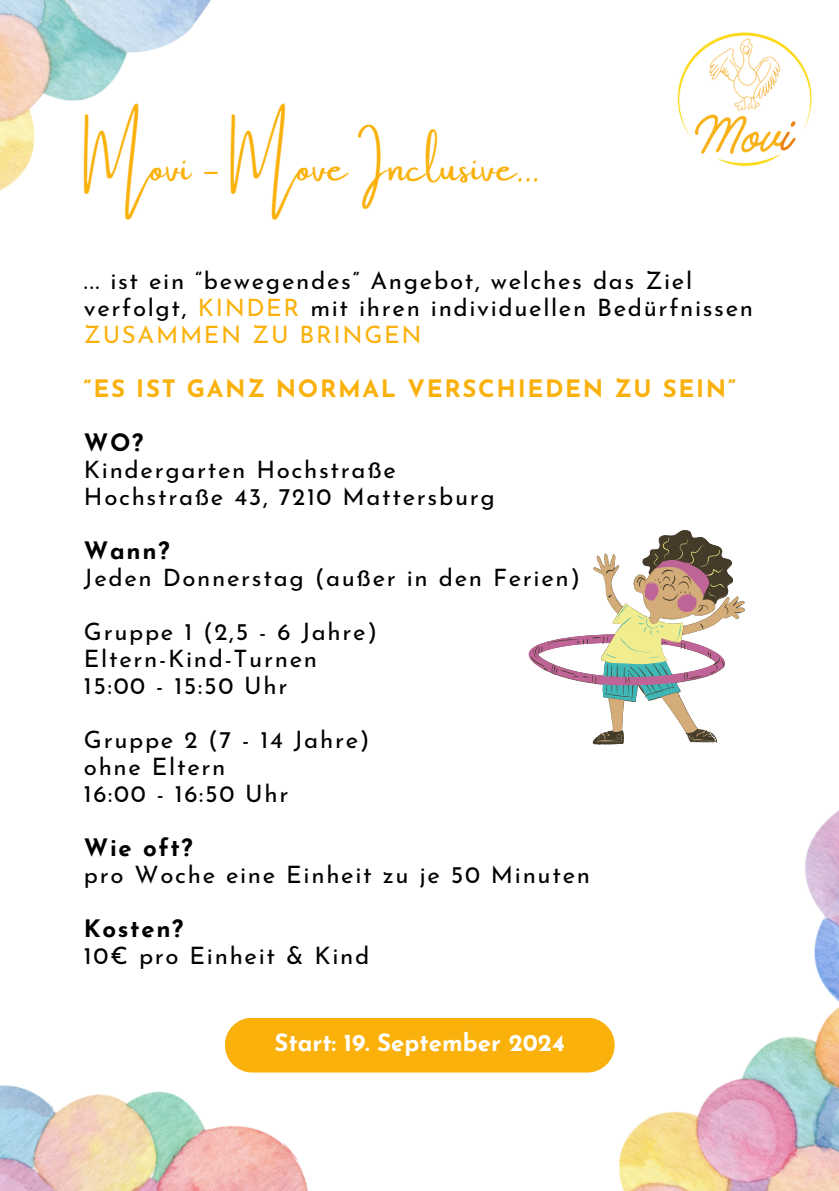
<style>
.page{position:relative;width:839px;height:1191px;background:#fff}
.page>*{position:absolute;margin:0;border:0;box-sizing:border-box;transform-origin:0 0}
.t1{font:42px "Amsterdam One";color:#fab10b}
.t2{font:24px/27px "Josefin Sans";letter-spacing:.07em;color:#000}
.t3{font:700 24px "Josefin Sans";letter-spacing:.07em;color:#fab10b}
.t4{font:700 24px "Josefin Sans";letter-spacing:.07em;color:#000}
.t5{font:700 24px "Josefin Sans";color:#fff}
.s1{color:#fab10b}
</style>
<div class="page">
<img style="left:677px;top:32px;width:135px;height:135px">
<img style="left:0;top:0;width:211px;height:191px">
<svg style="left:531px;top:530px;width:210px;height:176px"></svg>
<img style="left:0;top:1085px;width:308px;height:106px">
<img style="left:592px;top:706px;width:246px;height:485px">
<div style="left:225px;top:1018px;width:389px;height:55px;background:#fab10b"></div>
<p class="t1" style="left:84px;top:144px;width:457px">Movi - Move Inclusive...</p>
<h1 class="t2" style="left:84px;top:270px;width:670px">... ist ein “bewegendes” Angebot, welches das Ziel verfolgt, <span class="s1">KINDER</span> mit ihren individuellen Bedürfnissen<br><span class="s1">ZUSAMMEN ZU BRINGEN</span></h1>
<p class="t3" style="left:84px;top:379px;width:653px">“ES IST GANZ NORMAL VERSCHIEDEN ZU SEIN”</p>
<h2 class="t4" style="left:84px;top:433px;width:61px">WO?</h2>
<p class="t2" style="left:84px;top:459px;width:313px">Kindergarten Hochstraße</p>
<p class="t2" style="left:84px;top:486px;width:412px">Hochstraße 43, 7210 Mattersburg</p>
<p class="t4" style="left:84px;top:541px;width:87px">Wann?</p>
<p class="t2" style="left:84px;top:567px;width:497px">Jeden Donnerstag (außer in den Ferien)</p>
<p class="t2" style="left:84px;top:621px;width:294px">Gruppe 1 (2,5 - 6 Jahre)</p>
<p class="t2" style="left:84px;top:648px;width:235px">Eltern-Kind-Turnen</p>
<p class="t2" style="left:84px;top:675px;width:205px">15:00 - 15:50 Uhr</p>
<p class="t2" style="left:84px;top:729px;width:287px">Gruppe 2 (7 - 14 Jahre)</p>
<p class="t2" style="left:84px;top:756px;width:143px">ohne Eltern</p>
<p class="t2" style="left:84px;top:783px;width:206px">16:00 - 16:50 Uhr</p>
<p class="t4" style="left:84px;top:838px;width:110px">Wie oft?</p>
<p class="t2" style="left:84px;top:864px;width:507px">pro Woche eine Einheit zu je 50 Minuten</p>
<p class="t4" style="left:84px;top:919px;width:101px">Kosten?</p>
<p class="t2" style="left:84px;top:945px;width:287px">10€ pro Einheit &amp; Kind</p>
<p class="t5" style="left:274px;top:1033px;width:292px">Start: 19. September 2024</p>
</div>
